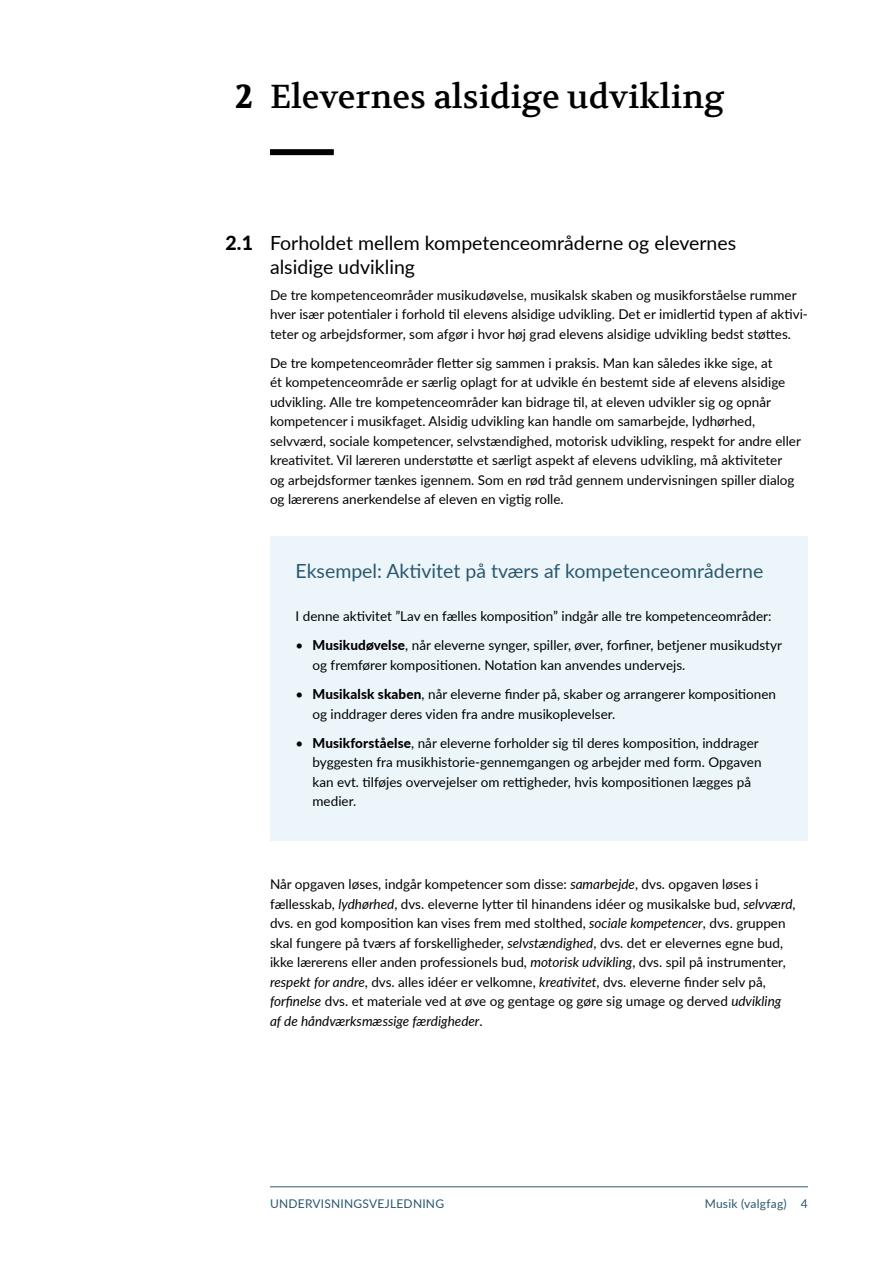
<style>
.page{position:relative;width:893px;height:1263px;background:#fff}
.page>*{position:absolute;margin:0;border:0;box-sizing:border-box;transform-origin:0 0}
.t1{font:33px "Volkhov";color:#000}
.t2{font:700 33px "Volkhov";color:#000}
._08_Mellemrubrik_13{font:19.5px/24px "Lato";color:#000}
._07_Boks_overskrift{font:19.5px "Lato";color:#2b586f}
._08_Mellemrubrik_13-2{font:800 19.5px "Lato";color:#000}
._04_Brødtekst_9_13{font:13.5px/19.5px "Lato";color:#000}
.t3{font:12px "Lato";letter-spacing:.02em;color:#2b586f}
.s1{font-weight:800}
.s2{font-style:italic}
</style>
<div class="page">
<div style="left:270px;top:149px;width:64px;height:6px;background:#000"></div>
<div style="left:270px;top:536px;width:538px;height:304px;background:#ecf6fa"></div>
<hr style="left:270px;top:1186px;width:538px;height:1px;background:#2b586f">
<h2 class="t2" style="left:235px;top:77px;width:19px">2</h2>
<h2 class="t1" style="left:270px;top:76px;width:456px">Elevernes alsidige udvikling</h2>
<h3 class="_08_Mellemrubrik_13-2" style="left:225px;top:228px;width:29px">2.1</h3>
<h3 class="_08_Mellemrubrik_13" style="left:270px;top:230px;width:468px">Forholdet mellem kompetenceområderne og elevernes alsidige udvikling</h3>
<p class="_04_Brødtekst_9_13" style="left:270px;top:284px;width:539px">De tre kompetenceområder musikudøvelse, musikalsk skaben og musikforståelse rummer hver især potentialer i forhold til elevens alsidige udvikling. Det er imidlertid typen af aktivi&shy;teter og arbejdsformer, som afgør i hvor høj grad elevens alsidige udvikling bedst støttes.</p>
<p class="_04_Brødtekst_9_13" style="left:270px;top:353px;width:532px">De tre kompetenceområder fletter sig sammen i praksis. Man kan således ikke sige, at<br>ét kompetenceområde er særlig oplagt for at udvikle én bestemt side af elevens alsidige udvikling. Alle tre kompetenceområder kan bidrage til, at eleven udvikler sig og opnår kompetencer i musikfaget. Alsidig udvikling kan handle om samarbejde, lydhørhed, selvværd, sociale kompetencer, selvstændighed, motorisk udvikling, respekt for andre eller kreativitet. Vil læreren understøtte et særligt aspekt af elevens udvikling, må aktiviteter<br>og arbejdsformer tænkes igennem. Som en rød tråd gennem undervisningen spiller dialog og lærerens anerkendelse af eleven en vigtig rolle.</p>
<p class="_07_Boks_overskrift" style="left:296px;top:556px;width:469px">Eksempel: Aktivitet på tværs af kompetenceområderne</p>
<p class="_04_Brødtekst_9_13" style="left:296px;top:606px;width:477px">I denne aktivitet ”Lav en fælles komposition” indgår alle tre kompetenceområder:</p>
<p class="_04_Brødtekst_9_13" style="left:313px;top:635px;width:471px;text-indent:-17px">• <span class="s1">Musikudøvelse</span>, når eleverne synger, spiller, øver, forfiner, betjener musikudstyr og fremfører kompositionen. Notation kan anvendes undervejs.</p>
<p class="_04_Brødtekst_9_13" style="left:313px;top:684px;width:465px;text-indent:-17px">• <span class="s1">Musikalsk skaben</span>, når eleverne finder på, skaber og arrangerer kompositionen og inddrager deres viden fra andre musikoplevelser.</p>
<p class="_04_Brødtekst_9_13" style="left:313px;top:732px;width:451px;text-indent:-17px">• <span class="s1">Musikforståelse</span>, når eleverne forholder sig til deres komposition, inddrager byggesten fra musikhistorie-gennemgangen og arbejder med form. Opgaven kan evt. tilføjes overvejelser om rettigheder, hvis kompositionen lægges på medier.</p>
<p class="_04_Brødtekst_9_13" style="left:270px;top:874px;width:527px">Når opgaven løses, indgår kompetencer som disse: <span class="s2">samarbejde</span>, dvs. opgaven løses i fællesskab, <span class="s2">lydhørhed</span>, dvs. eleverne lytter til hinandens idéer og musikalske bud, <span class="s2">selvværd</span>, dvs. en god komposition kan vises frem med stolthed, <span class="s2">sociale kompetencer</span>, dvs. gruppen skal fungere på tværs af forskelligheder, <span class="s2">selvstændighed</span>, dvs. det er elevernes egne bud, ikke lærerens eller anden professionels bud, <span class="s2">motorisk udvikling</span>, dvs. spil på instrumenter, <span class="s2">respekt for andre</span>, dvs. alles idéer er velkomne, <span class="s2">kreativitet</span>, dvs. eleverne finder selv på, <span class="s2">forfinelse</span> dvs. et materiale ved at øve og gentage og gøre sig umage og derved <span class="s2">udvikling af de håndværksmæssige færdigheder</span>.</p>
<p class="t3" style="left:270px;top:1195px;width:176px">UNDERVISNINGSVEJLEDNING</p>
<p class="t3" style="left:705px;top:1195px;width:105px">Musik (valgfag) 4</p>
</div>
